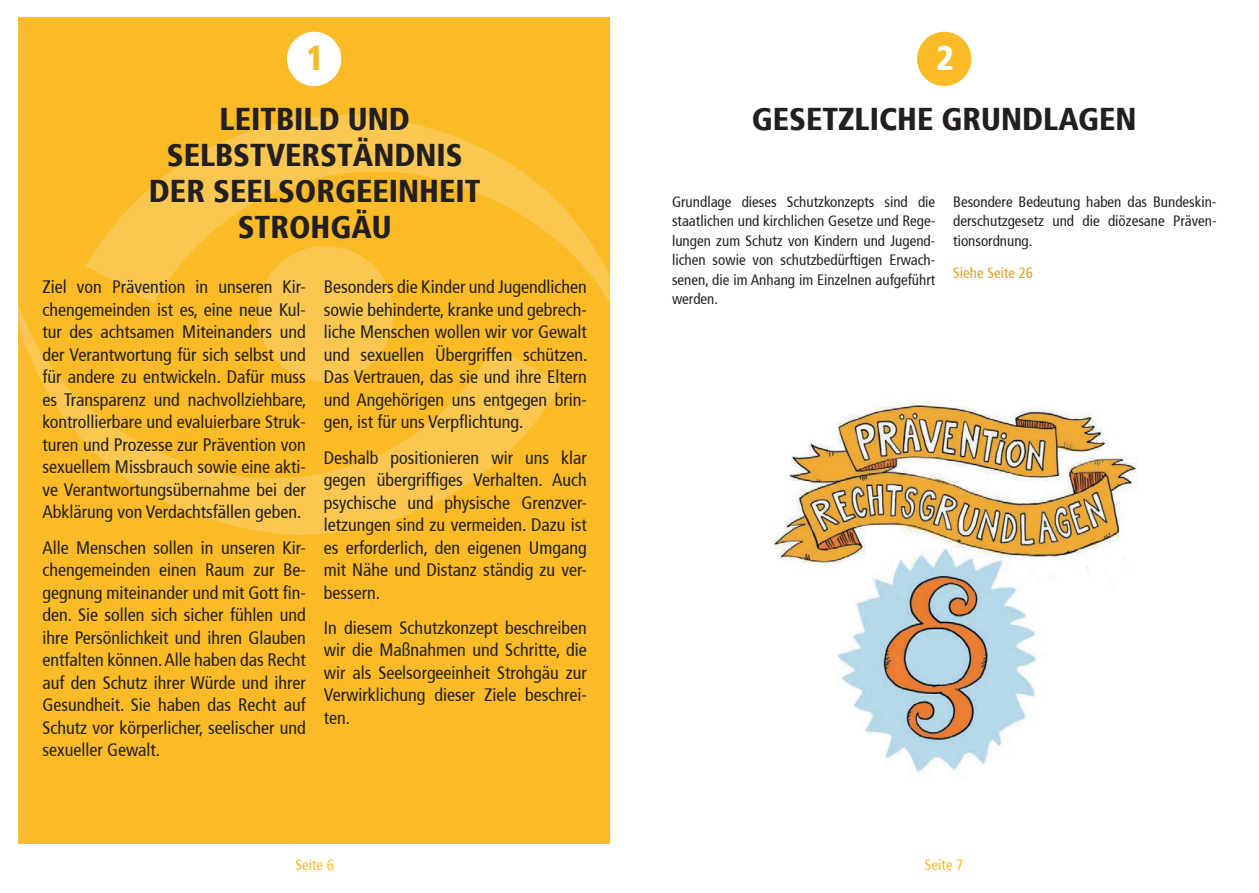
<style>
.page{position:relative;width:1259px;height:893px;background:#fff}
.page>*{position:absolute;margin:0;border:0;box-sizing:border-box;transform-origin:0 0}
.t1{font:900 condensed 34.5px "Frutiger";color:#fabb27}
.t2{font:900 condensed 34.5px "Frutiger";color:#fff}
.t3{font:900 condensed 31.5px/36px "Frutiger";color:#231f20;text-align:center}
.t4{font:condensed 18px/22.5px "Frutiger";color:#231f20;text-align:justify}
.t5{font:condensed 15px/19.5px "Frutiger";color:#231f20;text-align:justify}
.t6{font:condensed 15px "Frutiger";color:#fabb27}
.t7{font:condensed 15px "Frutiger";color:#dca123}
</style>
<div class="page">
<div style="left:19px;top:17px;width:590px;height:827px;background:#fabb27"></div>
<svg style="left:111px;top:113px;width:499px;height:308px"></svg>
<svg style="left:18px;top:229px;width:543px;height:307px"></svg>
<div style="left:287px;top:32px;width:54px;height:54px;background:#fff;border-radius:50%"></div>
<div style="left:917px;top:32px;width:54px;height:54px;background:#fabb27;border-radius:50%"></div>
<img style="left:771px;top:403px;width:367px;height:369px">
<p class="t1" style="left:306px;top:38px;width:19px">1</p>
<p class="t2" style="left:936px;top:38px;width:19px">2</p>
<p class="t3" style="left:149px;top:101px;width:333px">LEITBILD UND<br>SELBSTVERSTÄNDNIS<br>DER SEELSORGEEINHEIT<br>STROHGÄU</p>
<p class="t3" style="left:752px;top:101px;width:386px">GESETZLICHE GRUNDLAGEN</p>
<p class="t5" style="left:672px;top:192px;width:265px">Grundlage dieses Schutzkonzepts sind die staatlichen und kirchlichen Gesetze und Rege&shy;lungen zum Schutz von Kindern und Jugend&shy;lichen sowie von schutzbedürftigen Erwach&shy;senen, die im Anhang im Einzelnen aufgeführt werden.</p>
<p class="t5" style="left:953px;top:192px;width:265px">Besondere Bedeutung haben das Bundeskin&shy;derschutzgesetz und die diözesane Präven&shy;tionsordnung.</p>
<p class="t7" style="left:953px;top:264px;width:81px">Siehe Seite 26</p>
<p class="t4" style="left:43px;top:276px;width:265px">Ziel von Prävention in unseren Kir&shy;chengemeinden ist es, eine neue Kul&shy;tur des achtsamen Miteinanders und der Verantwortung für sich selbst und für andere zu entwickeln. Dafür muss es Transparenz und nachvollziehbare, kontrollierbare und evaluierbare Struk&shy;turen und Prozesse zur Prävention von sexuellem Missbrauch sowie eine akti&shy;ve Verantwortungsübernahme bei der Abklärung von Verdachtsfällen geben.</p>
<p class="t4" style="left:43px;top:536px;width:265px">Alle Menschen sollen in unseren Kir&shy;chengemeinden einen Raum zur Be&shy;gegnung miteinander und mit Gott fin&shy;den. Sie sollen sich sicher fühlen und ihre Persönlichkeit und ihren Glauben entfalten können. Alle haben das Recht auf den Schutz ihrer Würde und ihrer Gesundheit. Sie haben das Recht auf Schutz vor körperlicher, seelischer und sexueller Gewalt.</p>
<p class="t4" style="left:324px;top:276px;width:265px">Besonders die Kinder und Jugendlichen sowie behinderte, kranke und gebrech&shy;liche Menschen wollen wir vor Gewalt und sexuellen Übergriffen schützen.<br>Das Vertrauen, das sie und ihre Eltern und Angehörigen uns entgegen brin&shy;gen, ist für uns Verpflichtung.</p>
<p class="t4" style="left:324px;top:446px;width:265px">Deshalb positionieren wir uns klar gegen übergriffiges Verhalten. Auch psychische und physische Grenzver&shy;letzungen sind zu vermeiden. Dazu ist es erforderlich, den eigenen Umgang mit Nähe und Distanz ständig zu ver&shy;bessern.</p>
<p class="t4" style="left:324px;top:616px;width:265px">In diesem Schutzkonzept beschreiben wir die Maßnahmen und Schritte, die wir als Seelsorgeeinheit Strohgäu zur Verwirklichung dieser Ziele beschrei&shy;ten.</p>
<p class="t6" style="left:295px;top:856px;width:40px">Seite 6</p>
<p class="t6" style="left:925px;top:856px;width:40px">Seite 7</p>
</div>
